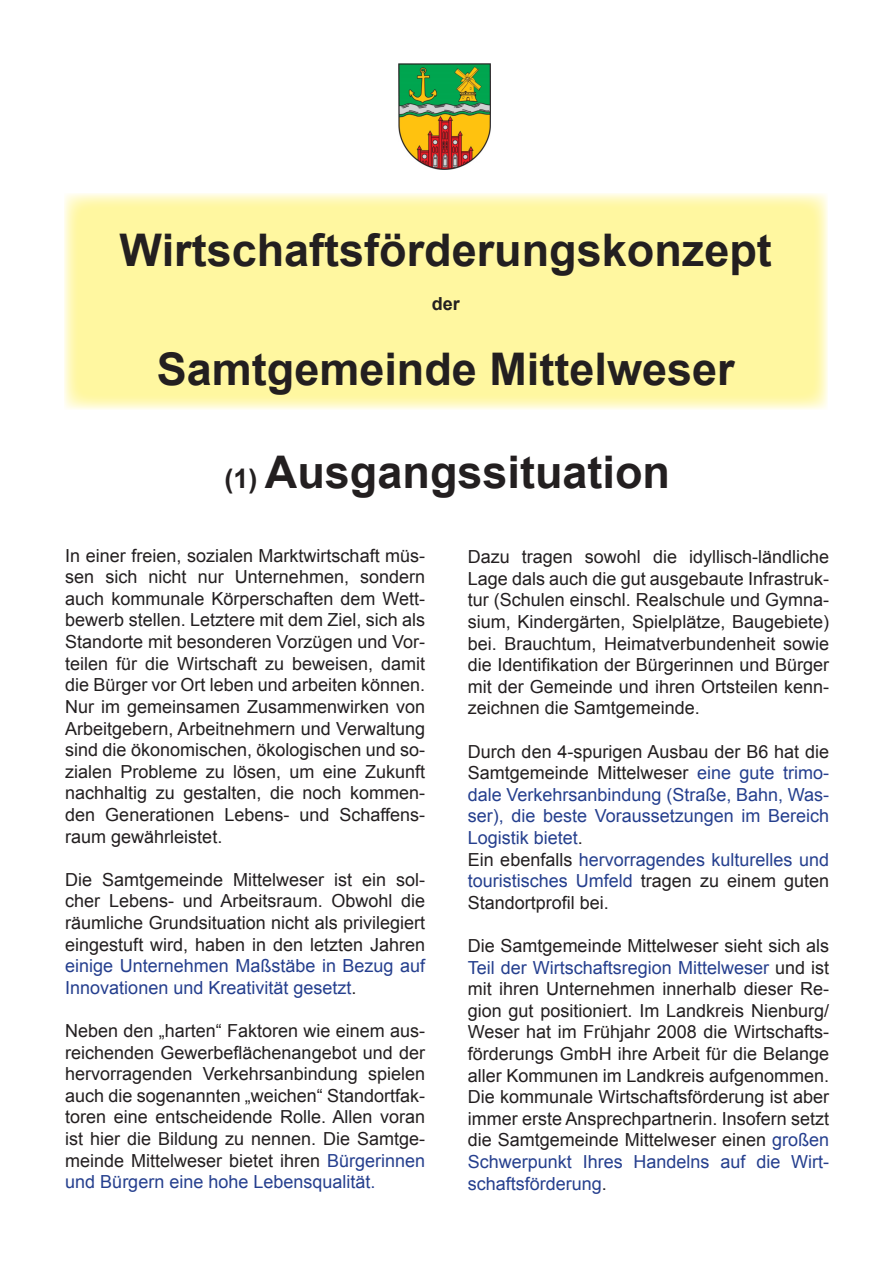
<style>
.page{position:relative;width:893px;height:1263px;background:#fff}
.page>*{position:absolute;margin:0;border:0;box-sizing:border-box;transform-origin:0 0}
.t1{font:700 45px "Arial";color:#231f20}
.t2{font:18px/21.6px "Arial";color:#231f20;text-align:justify}
.t3{font:18px/21.6px "Arial";color:#253f8e;text-align:justify}
.t4{font:700 18px "Arial";color:#231f20}
.s1{font-size:27px}
.s2{color:#253f8e}
.s3{color:#231f20}
</style>
<div class="page">
<div style="left:64px;top:193px;width:764px;height:216px;background:#fff7a0"></div>
<img style="left:398px;top:64px;width:92px;height:105px">
<h1 class="t1" style="left:120px;top:221px;width:654px">Wirtschaftsförderungskonzept</h1>
<p class="t4" style="left:432px;top:291px;width:30px">der</p>
<h1 class="t1" style="left:157px;top:339px;width:579px">Samtgemeinde Mittelweser</h1>
<p class="t1" style="left:224px;top:442px;width:447px"><span class="s1">(1)</span> Ausgangssituation</p>
<p class="t2" style="left:65px;top:545px;width:361px">In einer freien, sozialen Marktwirtschaft müs&shy;sen sich nicht nur Unternehmen, sondern auch kommunale Körperschaften dem Wett&shy;bewerb stellen. Letztere mit dem Ziel, sich als Standorte mit besonderen Vorzügen und Vor&shy;teilen für die Wirtschaft zu beweisen, damit die Bürger vor Ort leben und arbeiten können.<br>Nur im gemeinsamen Zusammenwirken von Arbeitgebern, Arbeitnehmern und Verwaltung sind die ökonomischen, ökologischen und so&shy;zialen Probleme zu lösen, um eine Zukunft nachhaltig zu gestalten, die noch kommen&shy;den Generationen Lebens- und Schaffens&shy;raum gewährleistet.</p>
<p class="t2" style="left:65px;top:869px;width:361px">Die Samtgemeinde Mittelweser ist ein sol&shy;cher Lebens- und Arbeitsraum. Obwohl die räumliche Grundsituation nicht als privilegiert eingestuft wird, haben in den letzten Jahren <span class="s2">einige Unternehmen Maßstäbe in Bezug auf Innovationen und Kreativität gesetzt</span>.</p>
<p class="t2" style="left:65px;top:1020px;width:361px">Neben den „harten“ Faktoren wie einem aus&shy;reichenden Gewerbeflächenangebot und der hervorragenden Verkehrsanbindung spielen auch die sogenannten „weichen“ Standortfak&shy;toren eine entscheidende Rolle. Allen voran ist hier die Bildung zu nennen. Die Samtge&shy;meinde Mittelweser bietet ihren <span class="s2">Bürgerinnen und Bürgern eine hohe Lebensqualität.</span></p>
<p class="t2" style="left:468px;top:546px;width:363px">Dazu tragen sowohl die idyllisch-ländliche Lage dals auch die gut ausgebaute Infrastruk&shy;tur (Schulen einschl. Realschule und Gymna&shy;sium, Kindergärten, Spielplätze, Baugebiete) bei. Brauchtum, Heimatverbundenheit sowie die Identifikation der Bürgerinnen und Bürger mit der Gemeinde und ihren Ortsteilen kenn&shy;zeichnen die Samtgemeinde.</p>
<p class="t3" style="left:468px;top:740px;width:363px"><span class="s3">Durch den 4-spurigen Ausbau der B6 hat die Samtgemeinde Mittelweser</span> eine gute trimo&shy;dale Verkehrsanbindung (Straße, Bahn, Was&shy;ser), die beste Voraussetzungen im Bereich Logistik bietet<span class="s3">.</span></p>
<p class="t2" style="left:468px;top:848px;width:363px">Ein ebenfalls <span class="s2">hervorragendes kulturelles und touristisches Umfeld</span> tragen zu einem guten Standortprofil bei.</p>
<p class="t2" style="left:468px;top:935px;width:363px">Die Samtgemeinde Mittelweser sieht sich als <span class="s2">Teil der Wirtschaftsregion Mittelweser</span> und ist mit ihren Unternehmen innerhalb dieser Re&shy;gion gut positioniert. Im Landkreis Nienburg/ Weser hat im Frühjahr 2008 die Wirtschafts&shy;förderungs GmbH ihre Arbeit für die Belange aller Kommunen im Landkreis aufgenommen.<br>Die kommunale Wirtschaftsförderung ist aber immer erste Ansprechpartnerin. Insofern setzt die Samtgemeinde Mittelweser einen <span class="s2">großen Schwerpunkt Ihres Handelns auf die Wirt&shy;schaftsförderung</span>.</p>
</div>
